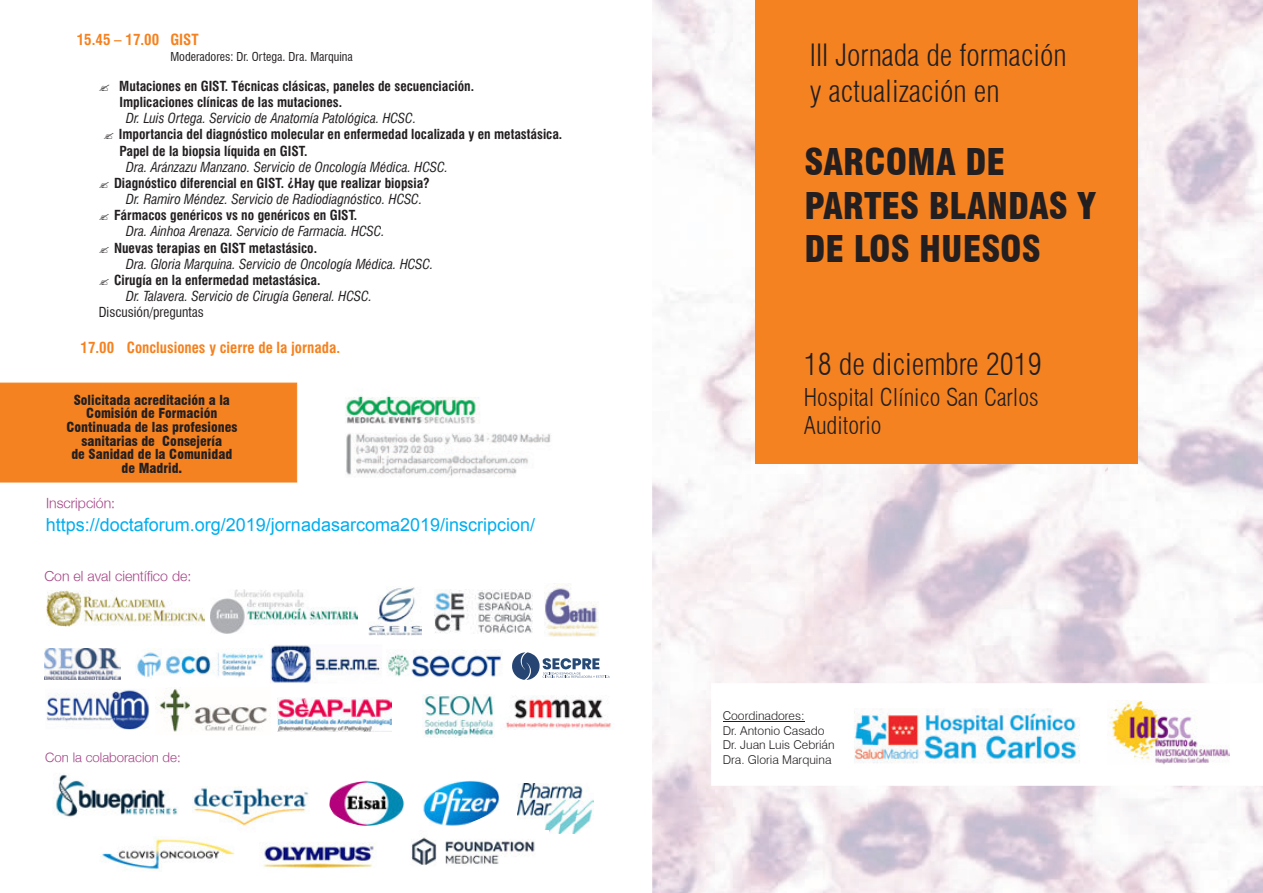
<style>
.page{position:relative;width:1263px;height:893px;background:#fff}
.page>*{position:absolute;margin:0;border:0;box-sizing:border-box;transform-origin:0 0}
.t1{font:900 condensed 36px/43.2px "Swiss 721 BT";color:#231f20}
.t2{font:300 condensed 30px/36px "Swiss 721 BT";color:#231f20}
.t3{font:300 condensed 24px/28.8px "Swiss 721 BT";color:#231f20}
.t4{font:18px "Arial";color:#00aeef}
.t5{font:700 condensed 15px "Swiss 721 BT";color:#f58220}
.t6{font:14.1px "Helvetica Neue Light";color:#a54586}
.t7{font:700 condensed 13.5px/16.2px "Swiss 721 BT";color:#231f20}
.t8{font:italic condensed 13.5px "Swiss 721 BT";color:#231f20}
.t9{font:900 condensed 13.5px/13.6px "Swiss 721 BT";color:#231f20;text-align:center}
.t10{font:13.5px "Swis 721 Cn BT";color:#231f20}
.t11{font:13.2px "Helvetica Neue Light";color:#a54586}
.t12{font:300 12.15px/14.5px "Swiss 721 BT";color:#231f20}
.t13{font:12px "Swis 721 Cn BT";color:#231f20}
</style>
<div class="page">
<div style="left:0;top:383px;width:297px;height:99px;background:#f58220"></div>
<img style="left:652px;top:0;width:611px;height:893px">
<div style="left:756px;top:0;width:382px;height:463px;background:#f58220"></div>
<svg style="left:711px;top:683px;width:552px;height:102px"></svg>
<img style="left:846px;top:700px;width:243px;height:75px">
<hr style="left:723px;top:721px;width:81px;height:1px;background:#231f20">
<img style="left:1107px;top:701px;width:122px;height:64px">
<svg style="left:1105px;top:467px;width:3px;height:5px"></svg>
<img style="left:345px;top:395px;width:206px;height:81px">
<img style="left:46px;top:591px;width:158px;height:36px">
<img style="left:545px;top:584px;width:54px;height:53px">
<img style="left:135px;top:648px;width:129px;height:29px">
<img style="left:210px;top:589px;width:148px;height:44px">
<img style="left:368px;top:587px;width:53px;height:49px">
<img style="left:435px;top:590px;width:97px;height:44px">
<img style="left:45px;top:649px;width:75px;height:30px">
<img style="left:270px;top:645px;width:112px;height:38px">
<img style="left:386px;top:649px;width:117px;height:28px">
<img style="left:517px;top:783px;width:76px;height:50px">
<img style="left:329px;top:780px;width:76px;height:46px">
<img style="left:422px;top:780px;width:78px;height:46px">
<img style="left:192px;top:786px;width:117px;height:40px">
<img style="left:52px;top:774px;width:126px;height:43px">
<img style="left:46px;top:689px;width:103px;height:40px">
<svg style="left:512px;top:652px;width:98px;height:28px"></svg>
<img style="left:159px;top:688px;width:111px;height:44px">
<img style="left:99px;top:836px;width:136px;height:36px">
<img style="left:260px;top:842px;width:115px;height:26px">
<img style="left:278px;top:697px;width:113px;height:34px">
<img style="left:423px;top:695px;width:72px;height:42px">
<img style="left:411px;top:830px;width:138px;height:35px">
<img style="left:506px;top:695px;width:105px;height:34px">
<p class="t5" style="left:77px;top:34px;width:123px">15.45 – 17.00 GIST</p>
<p class="t13" style="left:170px;top:49px;width:184px">Moderadores: Dr. Ortega. Dra. Marquina</p>
<p class="t7" style="left:119px;top:79px;width:356px">Mutaciones en GIST. Técnicas clásicas, paneles de secuenciación.<br>Implicaciones clínicas de las mutaciones.</p>
<p class="t8" style="left:126px;top:113px;width:292px">Dr. Luis Ortega. Servicio de Anatomía Patológica. HCSC.</p>
<p class="t7" style="left:119px;top:128px;width:445px">Importancia del diagnóstico molecular en enfermedad localizada y en metastásica.<br>Papel de la biopsia líquida en GIST.</p>
<p class="t8" style="left:126px;top:161px;width:323px">Dra. Aránzazu Manzano. Servicio de Oncología Médica. HCSC.</p>
<p class="t7" style="left:114px;top:176px;width:317px">Diagnóstico diferencial en GIST. ¿Hay que realizar biopsia?</p>
<p class="t8" style="left:126px;top:194px;width:298px">Dr. Ramiro Méndez. Servicio de Radiodiagnóstico. HCSC.</p>
<p class="t7" style="left:114px;top:209px;width:245px">Fármacos genéricos vs no genéricos en GIST.</p>
<p class="t8" style="left:126px;top:226px;width:260px">Dra. Ainhoa Arenaza. Servicio de Farmacia. HCSC.</p>
<p class="t7" style="left:114px;top:241px;width:205px">Nuevas terapias en GIST metastásico.</p>
<p class="t8" style="left:126px;top:259px;width:309px">Dra. Gloria Marquina. Servicio de Oncología Médica. HCSC.</p>
<p class="t7" style="left:114px;top:273px;width:208px">Cirugía en la enfermedad metastásica.</p>
<p class="t8" style="left:126px;top:291px;width:247px">Dr. Talavera. Servicio de Cirugía General. HCSC.</p>
<p class="t10" style="left:99px;top:304px;width:107px">Discusión/preguntas</p>
<p class="t5" style="left:80px;top:342px;width:261px">17.00 Conclusiones y cierre de la jornada.</p>
<p class="t9" style="left:66px;top:393px;width:173px">Solicitada acreditación a la<br>Comisión de Formación<br>Continuada de las profesiones sanitarias de Consejería<br>de Sanidad de la Comunidad de Madrid.</p>
<p class="t6" style="left:46px;top:495px;width:71px">Inscripción:</p>
<h3 class="t4" style="left:46px;top:513px;width:491px">https://doctaforum.org/2019/jornadasarcoma2019/inscripcion/</h3>
<p class="t6" style="left:44px;top:567px;width:148px">Con el aval científico de:</p>
<p class="t11" style="left:45px;top:749px;width:137px">Con la colaboracion de:</p>
<h2 class="t2" style="left:810px;top:37px;width:258px">III Jornada de formación y actualización en</h2>
<h1 class="t1" style="left:804px;top:141px;width:293px">SARCOMA DE<br>PARTES BLANDAS Y<br>DE LOS HUESOS</h1>
<h2 class="t2" style="left:804px;top:347px;width:239px">18 de diciembre 2019</h2>
<h3 class="t3" style="left:804px;top:382px;width:236px">Hospital Clínico San Carlos<br>Auditorio</h3>
<p class="t12" style="left:723px;top:708px;width:113px">Coordinadores:<br>Dr. Antonio Casado<br>Dr. Juan Luis Cebrián<br>Dra. Gloria Marquina</p>
</div>
